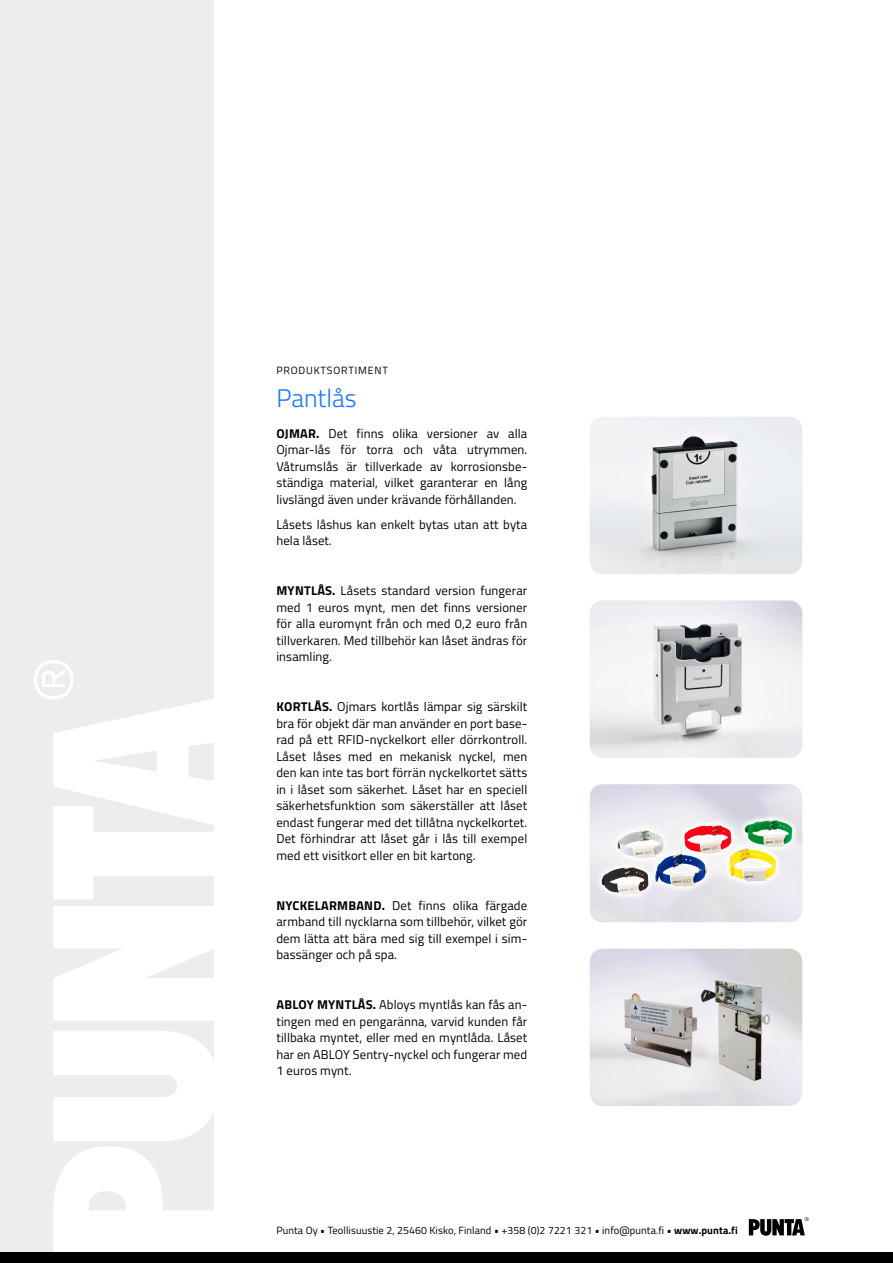
<style>
.page{position:relative;width:893px;height:1263px;background:#fff}
.page>*{position:absolute;margin:0;border:0;box-sizing:border-box;transform-origin:0 0}
.t1{font:300 25.5px "Titillium Web";color:#1f75ff}
.t2{font:12.75px/16.5px "Titillium Web";letter-spacing:.01em;color:#000;text-align:justify}
.t3{font:10.5px "Titillium Web";letter-spacing:.01em;color:#000}
.t4{font:10.5px "Titillium Web";letter-spacing:.08em;color:#000}
.s1{font-weight:700}
</style>
<div class="page">
<div style="left:0;top:0;width:214px;height:1263px;background:#ededee"></div>
<svg style="left:53px;top:906px;width:161px;height:346px"></svg>
<svg style="left:34px;top:660px;width:180px;height:239px"></svg>
<svg style="left:749px;top:1217px;width:60px;height:19px"></svg>
<div style="left:0;top:1252px;width:893px;height:11px;background:#000"></div>
<img style="left:590px;top:417px;width:212px;height:157px">
<img style="left:590px;top:600px;width:212px;height:158px">
<img style="left:590px;top:784px;width:212px;height:138px">
<img style="left:590px;top:949px;width:212px;height:157px">
<p class="t4" style="left:276px;top:363px;width:113px">PRODUKTSORTIMENT</p>
<h1 class="t1" style="left:276px;top:379px;width:82px">Pantlås</h1>
<p class="t2" style="left:276px;top:424px;width:252px"><span class="s1">OJMAR.</span> Det finns olika versioner av alla Ojmar-lås för torra och våta utrymmen.<br>Våtrumslås är tillverkade av korrosionsbe&shy;ständiga material, vilket garanterar en lång livslängd även under krävande förhållanden.</p>
<p class="t2" style="left:276px;top:515px;width:252px">Låsets låshus kan enkelt bytas utan att byta hela låset.</p>
<p class="t2" style="left:276px;top:582px;width:252px"><span class="s1">MYNTLÅS.</span> Låsets standard version fungerar med 1 euros mynt, men det finns versioner för alla euromynt från och med 0,2 euro från tillverkaren. Med tillbehör kan låset ändras för insamling.</p>
<p class="t2" style="left:276px;top:698px;width:252px"><span class="s1">KORTLÅS.</span> Ojmars kortlås lämpar sig särskilt bra för objekt där man använder en port base&shy;rad på ett RFID-nyckelkort eller dörrkontroll.<br>Låset låses med en mekanisk nyckel, men den kan inte tas bort förrän nyckelkortet sätts in i låset som säkerhet. Låset har en speciell säkerhetsfunktion som säkerställer att låset endast fungerar med det tillåtna nyckelkortet.<br>Det förhindrar att låset går i lås till exempel med ett visitkort eller en bit kartong.</p>
<p class="t2" style="left:276px;top:896px;width:252px"><span class="s1">NYCKELARMBAND.</span> Det finns olika färgade armband till nycklarna som tillbehör, vilket gör dem lätta att bära med sig till exempel i sim&shy;bassänger och på spa.</p>
<p class="t2" style="left:276px;top:996px;width:252px"><span class="s1">ABLOY MYNTLÅS.</span> Abloys myntlås kan fås an&shy;tingen med en pengaränna, varvid kunden får tillbaka myntet, eller med en myntlåda. Låset har en ABLOY Sentry-nyckel och fungerar med 1 euros mynt.</p>
<p class="t3" style="left:276px;top:1222px;width:463px">Punta Oy • Teollisuustie 2, 25460 Kisko, Finland • +358 (0)2 7221 321 • info@punta.fi • <span class="s1">www.punta.fi</span></p>
</div>
